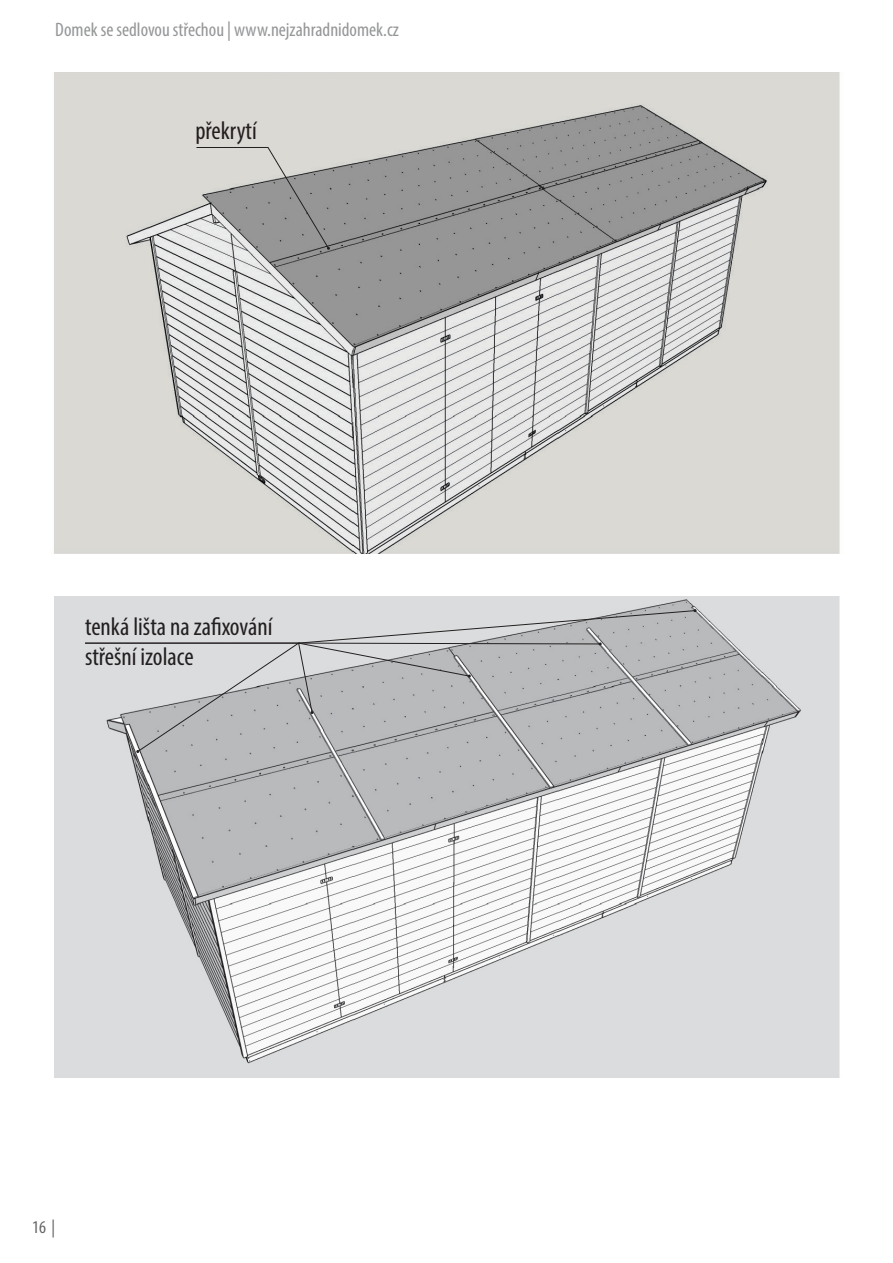
<style>
.page{position:relative;width:893px;height:1263px;background:#fff}
.page>*{position:absolute;margin:0;border:0;box-sizing:border-box;transform-origin:0 0}
.Text_2{font:condensed 25.5px/30.6px "Myriad Pro";color:#231f20}
.t1{font:condensed 19.5px "Myriad Pro";color:#949698}
.t2{font:condensed 18px "Myriad Pro";color:#636466}
</style>
<div class="page">
<img style="left:54px;top:72px;width:786px;height:482px">
<svg style="left:196px;top:147px;width:134px;height:103px;background:#b0afae"></svg>
<img style="left:54px;top:596px;width:786px;height:482px">
<svg style="left:84px;top:609px;width:612px;height:144px;background:#bfc1c3"></svg>
<p class="t1" style="left:55px;top:18px;width:345px">Domek se sedlovou střechou | www.nejzahradnidomek.cz</p>
<p class="Text_2" style="left:195px;top:115px;width:63px">překrytí</p>
<p class="Text_2" style="left:85px;top:611px;width:189px">tenká lišta na zafixování střešní izolace</p>
<p class="t2" style="left:32px;top:1216px;width:25px">16 |</p>
</div>
